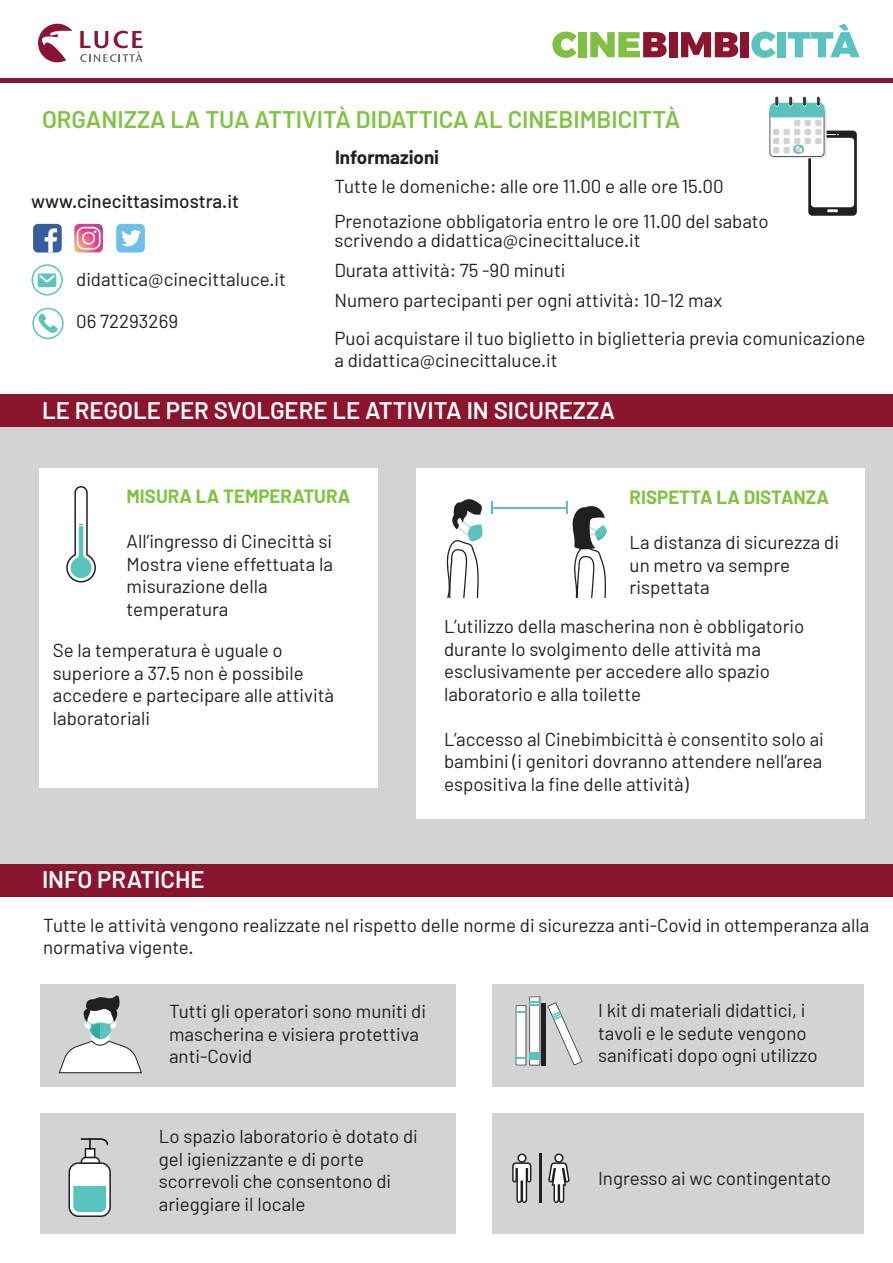
<style>
.page{position:relative;width:893px;height:1263px;background:#fff}
.page>*{position:absolute;margin:0;border:0;box-sizing:border-box;transform-origin:0 0}
.t1{font:600 24px "Barlow";color:#fff}
.t2{font:600 24px "Barlow";color:#80c342}
.t3{font:18.75px/22.5px "Barlow";color:#231f20}
.t4{font:700 18.75px "Barlow";color:#80c342}
.t5{font:500 18.75px "Barlow";color:#231f20}
.t6{font:700 18.75px "Barlow";color:#231f20}
</style>
<div class="page">
<div style="left:0;top:78px;width:893px;height:5px;background:#8b152e"></div>
<div style="left:0;top:395px;width:893px;height:491px;background:#d2d3d4"></div>
<div style="left:0;top:395px;width:893px;height:32px;background:#8b152e"></div>
<div style="left:0;top:864px;width:893px;height:32px;background:#8b152e"></div>
<div style="left:416px;top:468px;width:449px;height:350px;background:#fff"></div>
<div style="left:40px;top:984px;width:416px;height:102px;background:#d2d3d4"></div>
<div style="left:40px;top:1113px;width:416px;height:120px;background:#d2d3d4"></div>
<div style="left:492px;top:984px;width:372px;height:102px;background:#d2d3d4"></div>
<div style="left:492px;top:1113px;width:372px;height:120px;background:#d2d3d4"></div>
<div style="left:39px;top:468px;width:339px;height:319px;background:#fff"></div>
<svg style="left:66px;top:486px;width:30px;height:96px"></svg>
<svg style="left:548px;top:1153px;width:22px;height:50px"></svg>
<svg style="left:512px;top:1153px;width:19px;height:50px"></svg>
<hr style="left:539px;top:1153px;width:3px;height:50px;background:#231f20">
<svg style="left:808px;top:131px;width:49px;height:85px"></svg>
<div style="left:811px;top:138px;width:43px;height:69px;background:#fff;border-radius:4px"></div>
<svg style="left:827px;top:209px;width:11px;height:3px"></svg>
<svg style="left:769px;top:97px;width:70px;height:61px"></svg>
<svg style="left:80px;top:31px;width:63px;height:31px"></svg>
<svg style="left:38px;top:24px;width:34px;height:38px"></svg>
<div style="left:116px;top:224px;width:29px;height:28px;background:#6ebeea;border-radius:5px"></div>
<svg style="left:121px;top:230px;width:20px;height:16px"></svg>
<div style="left:33px;top:224px;width:29px;height:28px;background:#375c9f;border-radius:5px"></div>
<svg style="left:45px;top:228px;width:12px;height:24px"></svg>
<svg style="left:74px;top:224px;width:29px;height:28px"></svg>
<svg style="left:32px;top:264px;width:31px;height:32px"></svg>
<svg style="left:32px;top:308px;width:32px;height:31px"></svg>
<svg style="left:69px;top:1138px;width:42px;height:79px"></svg>
<svg style="left:59px;top:995px;width:83px;height:78px"></svg>
<svg style="left:446px;top:499px;width:36px;height:98px"></svg>
<hr style="left:491px;top:507px;width:76px;height:2px;background:#5bc3bd">
<svg style="left:566px;top:502px;width:41px;height:95px"></svg>
<svg style="left:516px;top:996px;width:24px;height:69px"></svg>
<div style="left:529px;top:1053px;width:11px;height:7px;background:#5bc3bd"></div>
<hr style="left:542px;top:1002px;width:4px;height:63px;background:#231f20">
<svg style="left:547px;top:1002px;width:35px;height:63px"></svg>
<svg style="left:552px;top:31px;width:25px;height:27px"></svg>
<svg style="left:751px;top:31px;width:25px;height:27px"></svg>
<div style="left:578px;top:32px;width:9px;height:25px;background:#7fc042"></div>
<div style="left:777px;top:32px;width:9px;height:25px;background:#5bc3bd"></div>
<div style="left:669px;top:32px;width:8px;height:25px;background:#8b152e"></div>
<div style="left:741px;top:32px;width:8px;height:25px;background:#8b152e"></div>
<svg style="left:681px;top:32px;width:58px;height:25px"></svg>
<svg style="left:590px;top:32px;width:77px;height:25px"></svg>
<svg style="left:788px;top:24px;width:72px;height:33px"></svg>
<p class="t2" style="left:42px;top:105px;width:640px">ORGANIZZA LA TUA ATTIVITÀ DIDATTICA AL CINEBIMBICITTÀ</p>
<p class="t5" style="left:31px;top:190px;width:209px">www.cinecittasimostra.it</p>
<p class="t3" style="left:76px;top:268px;width:211px">didattica@cinecittaluce.it</p>
<p class="t3" style="left:76px;top:310px;width:103px">06 72293269</p>
<p class="t6" style="left:335px;top:146px;width:106px">Informazioni</p>
<p class="t3" style="left:334px;top:169px;width:436px;line-height:34.5px">Tutte le domeniche: alle ore 11.00 e alle ore 15.00<br>Prenotazione obbligatoria entro le ore 11.00 del sabato</p>
<p class="t3" style="left:334px;top:225px;width:389px;line-height:30px">scrivendo a didattica@cinecittaluce.it<br>Durata attività: 75 -90 minuti<br>Numero partecipanti per ogni attività: 10-12 max</p>
<p class="t3" style="left:334px;top:326px;width:533px">Puoi acquistare il tuo biglietto in biglietteria previa comunicazione a didattica@cinecittaluce.it</p>
<p class="t1" style="left:42px;top:396px;width:575px">LE REGOLE PER SVOLGERE LE ATTIVITA IN SICUREZZA</p>
<p class="t4" style="left:127px;top:485px;width:225px">MISURA LA TEMPERATURA</p>
<p class="t3" style="left:127px;top:530px;width:208px">All’ingresso di Cinecittà si<br>Mostra viene effettuata la misurazione della temperatura</p>
<p class="t3" style="left:53px;top:639px;width:283px">Se la temperatura è uguale o superiore a 37.5 non è possibile accedere e partecipare alle attività laboratoriali</p>
<p class="t1" style="left:42px;top:865px;width:164px">INFO PRATICHE</p>
<p class="t4" style="left:630px;top:486px;width:201px">RISPETTA LA DISTANZA</p>
<p class="t3" style="left:630px;top:531px;width:211px">La distanza di sicurezza di un metro va sempre rispettata</p>
<p class="t3" style="left:444px;top:615px;width:362px">L’utilizzo della mascherina non è obbligatorio durante lo svolgimento delle attività ma esclusivamente per accedere allo spazio laboratorio e alla toilette</p>
<p class="t3" style="left:444px;top:727px;width:381px;text-align:justify">L’accesso al Cinebimbicittà è consentito solo ai bambini (i genitori dovranno attendere nell’area espositiva la fine delle attività)</p>
<p class="t3" style="left:43px;top:913px;width:828px">Tutte le attività vengono realizzate nel rispetto delle norme di sicurezza anti-Covid in ottemperanza alla normativa vigente.</p>
<p class="t3" style="left:169px;top:1000px;width:258px">Tutti gli operatori sono muniti di mascherina e visiera protettiva anti-Covid</p>
<p class="t3" style="left:598px;top:998px;width:221px">I kit di materiali didattici, i tavoli e le sedute vengono sanificati dopo ogni utilizzo</p>
<p class="t3" style="left:159px;top:1125px;width:260px">Lo spazio laboratorio è dotato di gel igienizzante e di porte scorrevoli che consentono di arieggiare il locale</p>
<p class="t3" style="left:598px;top:1166px;width:234px">Ingresso ai wc contingentato</p>
</div>
